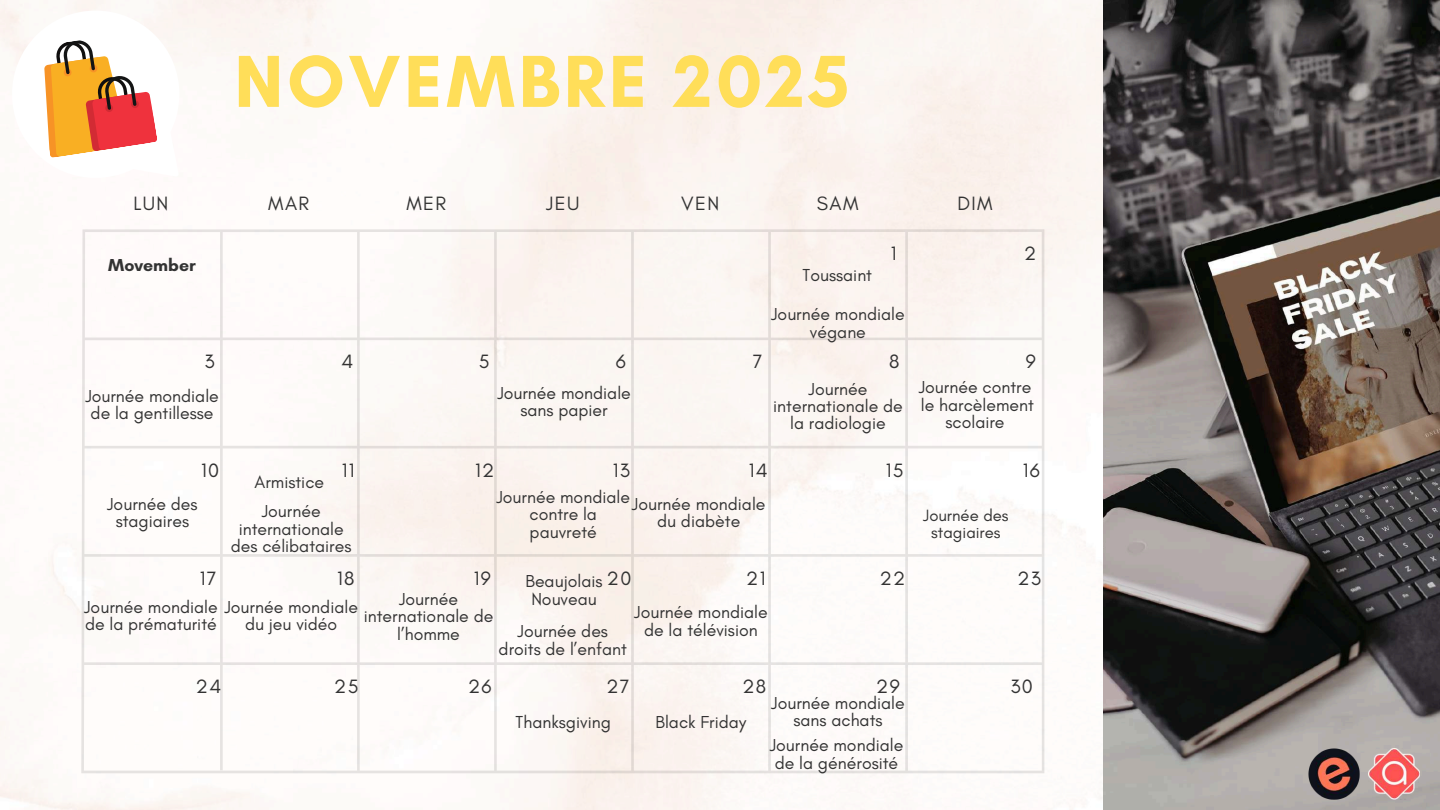
<style>
.page{position:relative;width:1440px;height:810px;background:#fff}
.page>*{position:absolute;margin:0;border:0;box-sizing:border-box;transform-origin:0 0}
.t1{font:700 75px "Glacial Indifference";letter-spacing:.05em;color:#ffde59}
.t2{font:19.7px "Glacial Indifference";letter-spacing:.07em;color:#333}
.t3{font:17.7px/17.2px "Glacial Indifference";color:#333;text-align:center}
.t4{font:700 17.7px "Glacial Indifference";color:#333}
.t5{font:16.7px/16.5px "Glacial Indifference";color:#333;text-align:center}
</style>
<div class="page">
<img style="left:1103px;top:0;width:337px;height:810px">
<img style="left:1308px;top:748px;width:51px;height:51px">
<img style="left:1369px;top:748px;width:51px;height:51px">
<svg style="left:81px;top:229px;width:963px;height:544px"></svg>
<svg style="left:12px;top:11px;width:167px;height:167px"></svg>
<h1 class="t1" style="left:234px;top:36px;width:617px">NOVEMBRE 2025</h1>
<p class="t2" style="left:134px;top:191px;width:36px">LUN</p>
<p class="t2" style="left:268px;top:191px;width:42px">MAR</p>
<p class="t2" style="left:406px;top:191px;width:41px">MER</p>
<p class="t2" style="left:546px;top:191px;width:35px">JEU</p>
<p class="t2" style="left:681px;top:191px;width:39px">VEN</p>
<p class="t2" style="left:817px;top:191px;width:43px">SAM</p>
<p class="t2" style="left:957px;top:191px;width:37px">DIM</p>
<p class="t2" style="left:891px;top:241px;width:7px">1</p>
<p class="t2" style="left:1024px;top:241px;width:14px">2</p>
<p class="t4" style="left:108px;top:254px;width:89px">Movember</p>
<p class="t3" style="left:803px;top:267px;width:71px">Toussaint</p>
<p class="t3" style="left:771px;top:306px;width:135px">Journée mondiale végane</p>
<p class="t2" style="left:205px;top:350px;width:12px">3</p>
<p class="t2" style="left:342px;top:350px;width:13px">4</p>
<p class="t2" style="left:479px;top:350px;width:12px">5</p>
<p class="t2" style="left:616px;top:350px;width:12px">6</p>
<p class="t2" style="left:753px;top:350px;width:11px">7</p>
<p class="t2" style="left:889px;top:350px;width:12px">8</p>
<p class="t2" style="left:1026px;top:350px;width:12px">9</p>
<p class="t3" style="left:85px;top:387px;width:135px;text-align:left">Journée mondiale de la gentillesse</p>
<p class="t3" style="left:497px;top:384px;width:135px">Journée mondiale sans papier</p>
<p class="t3" style="left:919px;top:379px;width:117px">Journée contre le harcèlement scolaire</p>
<p class="t3" style="left:773px;top:380px;width:131px">Journée internationale de la radiologie</p>
<p class="t2" style="left:201px;top:458px;width:20px">10</p>
<p class="t2" style="left:342px;top:458px;width:14px">11</p>
<p class="t2" style="left:475px;top:458px;width:21px">12</p>
<p class="t2" style="left:613px;top:458px;width:19px">13</p>
<p class="t2" style="left:749px;top:458px;width:20px">14</p>
<p class="t2" style="left:886px;top:458px;width:19px">15</p>
<p class="t2" style="left:1023px;top:458px;width:19px">16</p>
<p class="t3" style="left:255px;top:473px;width:71px">Armistice</p>
<p class="t3" style="left:497px;top:488px;width:135px">Journée mondiale contre la pauvreté</p>
<p class="t3" style="left:526px;top:573px;width:79px">Beaujolais<br>Nouveau</p>
<p class="t3" style="left:107px;top:495px;width:92px">Journée des stagiaires</p>
<p class="t3" style="left:231px;top:503px;width:122px">Journée internationale des célibataires</p>
<p class="t3" style="left:632px;top:495px;width:135px">Journée mondiale du diabète</p>
<p class="t5" style="left:923px;top:507px;width:87px">Journée des stagiaires</p>
<p class="t2" style="left:200px;top:566px;width:18px">17</p>
<p class="t2" style="left:337px;top:566px;width:19px">18</p>
<p class="t2" style="left:474px;top:566px;width:19px">19</p>
<p class="t2" style="left:607px;top:566px;width:26px">20</p>
<p class="t2" style="left:746px;top:566px;width:21px">21</p>
<p class="t2" style="left:880px;top:566px;width:27px">22</p>
<p class="t2" style="left:1017px;top:566px;width:25px">23</p>
<p class="t3" style="left:364px;top:590px;width:131px">Journée internationale de l’homme</p>
<p class="t3" style="left:84px;top:598px;width:275px;text-align:left">Journée mondiale Journée mondiale de la prématurité</p>
<p class="t3" style="left:634px;top:604px;width:135px">Journée mondiale de la télévision</p>
<p class="t3" style="left:245px;top:616px;width:94px">du jeu vidéo</p>
<p class="t3" style="left:499px;top:623px;width:130px">Journée des droits de l’enfant</p>
<p class="t2" style="left:196px;top:674px;width:27px">24</p>
<p class="t2" style="left:334px;top:674px;width:26px">25</p>
<p class="t2" style="left:468px;top:674px;width:25px">26</p>
<p class="t2" style="left:606px;top:674px;width:25px">27</p>
<p class="t2" style="left:742px;top:674px;width:25px">28</p>
<p class="t2" style="left:876px;top:674px;width:25px">29</p>
<p class="t3" style="left:771px;top:694px;width:135px">Journée mondiale</p>
<p class="t3" style="left:516px;top:713px;width:97px">Thanksgiving</p>
<p class="t3" style="left:656px;top:713px;width:92px">Black Friday</p>
<p class="t3" style="left:770px;top:707px;width:135px;line-height:25.2px">sans achats<br>Journée mondiale</p>
<p class="t3" style="left:775px;top:754px;width:125px">de la générosité</p>
<p class="t2" style="left:1010px;top:674px;width:24px">30</p>
</div>
